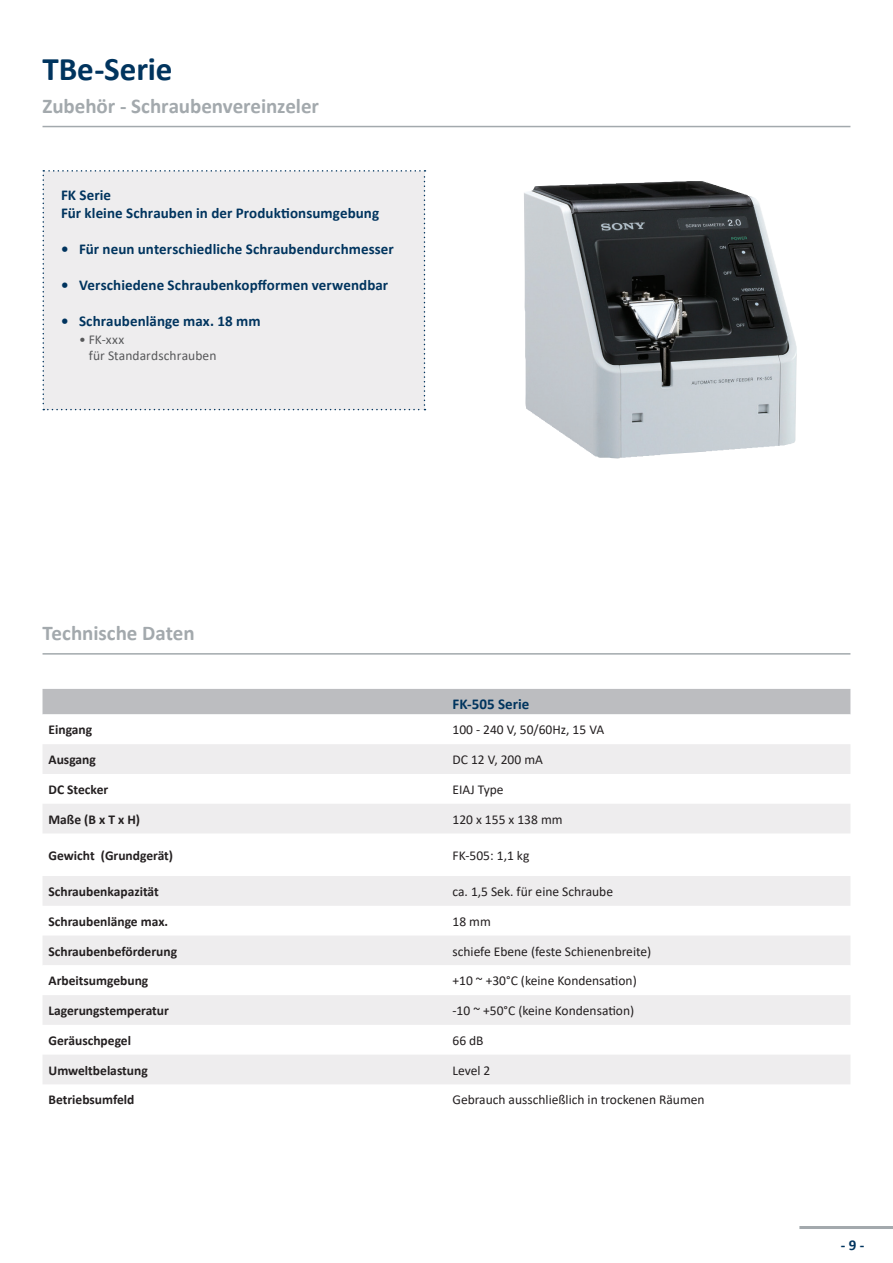
<style>
.page{position:relative;width:893px;height:1263px;background:#fff}
.page>*{position:absolute;margin:0;border:0;box-sizing:border-box;transform-origin:0 0}
.t1{font:700 33px "Calibri";letter-spacing:-.005em;color:#00345e}
.t2{font:700 21px "Calibri";letter-spacing:-.005em;color:#a3a9ad}
.Titeltext{font:700 15px/18px "Calibri";letter-spacing:.005em;color:#00345e}
.t3{font:13.5px "Calibri";color:#231f20}
.t4{font:700 13.5px "Calibri";color:#231f20}
.Titeltext-2{font:13.5px/16.2px "Calibri";letter-spacing:.005em;color:#57585a}
</style>
<div class="page">
<hr style="left:799px;top:1226px;width:94px;height:3px;background:#a3a9ad">
<img style="left:524px;top:181px;width:273px;height:278px">
<div style="left:43px;top:170px;width:382px;height:240px;background:#eeedee"></div>
<div style="left:43px;top:689px;width:807px;height:25px;background:#bcbdc0"></div>
<svg style="left:43px;top:744px;width:807px;height:340px;fill:#eeedee"></svg>
<svg style="left:43px;top:965px;width:807px;height:30px"></svg>
<hr style="left:43px;top:653px;width:807px;height:2px;background:#a3a9ad">
<hr style="left:43px;top:126px;width:807px;height:1px;background:#a3a9ad">
<p class="t1" style="left:43px;top:46px;width:131px">TBe-Serie</p>
<p class="t2" style="left:43px;top:91px;width:278px">Zubehör - Schraubenvereinzeler</p>
<p class="Titeltext" style="left:61px;top:186px;width:320px">FK Serie<br>Für kleine Schrauben in der Produktionsumgebung</p>
<p class="Titeltext" style="left:61px;top:240px;width:334px">• Für neun unterschiedliche Schraubendurchmesser</p>
<p class="Titeltext" style="left:61px;top:276px;width:329px">• Verschiedene Schraubenkopfformen verwendbar</p>
<p class="Titeltext" style="left:61px;top:312px;width:201px">• Schraubenlänge max. 18 mm</p>
<p class="Titeltext-2" style="left:89px;top:331px;width:129px;text-indent:-10px">• FK-xxx<br>für Standardschrauben</p>
<p class="t2" style="left:43px;top:618px;width:154px">Technische Daten</p>
<p class="Titeltext" style="left:452px;top:695px;width:78px">FK-505 Serie</p>
<p class="t4" style="left:49px;top:720px;width:45px">Eingang</p>
<p class="t3" style="left:452px;top:720px;width:153px">100 - 240 V, 50/60Hz, 15 VA</p>
<p class="t4" style="left:49px;top:750px;width:49px">Ausgang</p>
<p class="t3" style="left:452px;top:750px;width:92px">DC 12 V, 200 mA</p>
<p class="t4" style="left:49px;top:780px;width:61px">DC Stecker</p>
<p class="t3" style="left:452px;top:780px;width:53px">EIAJ Type</p>
<p class="t4" style="left:49px;top:810px;width:93px">Maße (B x T x H)</p>
<p class="t3" style="left:452px;top:810px;width:112px">120 x 155 x 138 mm</p>
<p class="t4" style="left:49px;top:846px;width:126px">Gewicht (Grundgerät)</p>
<p class="t3" style="left:452px;top:846px;width:78px">FK-505: 1,1 kg</p>
<p class="t4" style="left:49px;top:882px;width:112px">Schraubenkapazität</p>
<p class="t3" style="left:452px;top:882px;width:162px">ca. 1,5 Sek. für eine Schraube</p>
<p class="t4" style="left:49px;top:912px;width:121px">Schraubenlänge max.</p>
<p class="t3" style="left:452px;top:912px;width:40px">18 mm</p>
<p class="t4" style="left:49px;top:941px;width:130px">Schraubenbeförderung</p>
<p class="t3" style="left:452px;top:942px;width:200px">schiefe Ebene (feste Schienenbreite)</p>
<p class="t4" style="left:49px;top:971px;width:101px">Arbeitsumgebung</p>
<p class="t3" style="left:452px;top:971px;width:186px">+10 ~ +30°C (keine Kondensation)</p>
<p class="t4" style="left:49px;top:1001px;width:122px">Lagerungstemperatur</p>
<p class="t3" style="left:452px;top:1001px;width:183px">-10 ~ +50°C (keine Kondensation)</p>
<p class="t4" style="left:49px;top:1031px;width:84px">Geräuschpegel</p>
<p class="t3" style="left:452px;top:1031px;width:33px">66 dB</p>
<p class="t4" style="left:49px;top:1060px;width:101px">Umweltbelastung</p>
<p class="t3" style="left:452px;top:1061px;width:40px">Level 2</p>
<p class="t4" style="left:49px;top:1090px;width:87px">Betriebsumfeld</p>
<p class="t3" style="left:452px;top:1090px;width:254px">Gebrauch ausschließlich in trockenen Räumen</p>
<p class="Titeltext" style="left:841px;top:1236px;width:25px">- 9 -</p>
</div>
